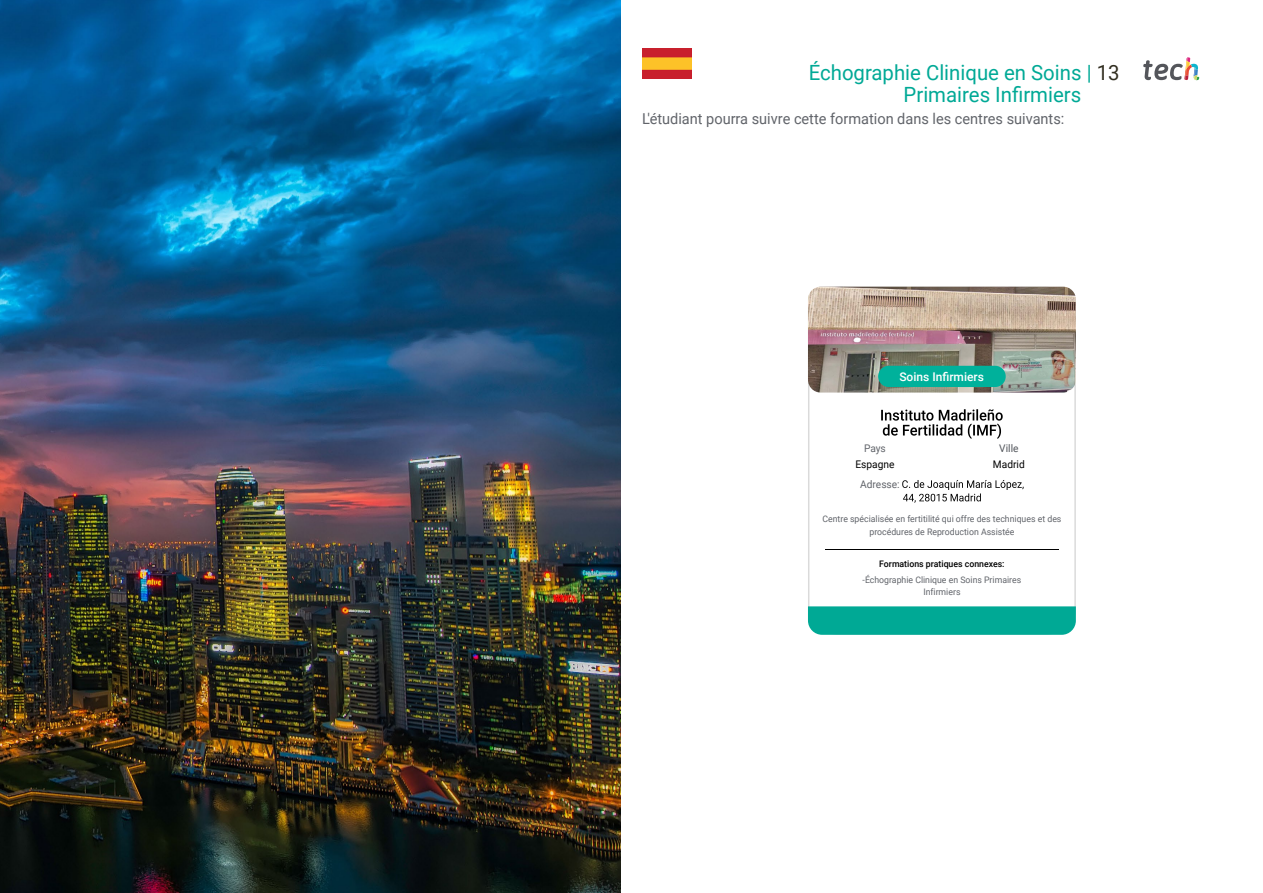
<style>
.page{position:relative;width:1263px;height:893px;background:#fff}
.page>*{position:absolute;margin:0;border:0;box-sizing:border-box;transform-origin:0 0}
.t1{font:21px/22.5px "Roboto";color:#00a996}
.t2{font:15px "Roboto";color:#61646a}
.t3{font:500 12px "Roboto";color:#fff}
.t4{font:10.5px "Roboto";color:#000}
.t5{font:10.5px "Roboto";color:#61646a}
.t6{font:10.5px "Roboto";color:#52555b}
.t7{font:9px/13.5px "Roboto";color:#61646a;text-align:center}
.t8{font:500 9px "Roboto";color:#000}
.s1{color:#312e20}
</style>
<div class="page">
<img style="left:0;top:0;width:621px;height:893px">
<img style="left:642px;top:49px;width:49px;height:30px">
<svg style="left:808px;top:286px;width:268px;height:320px"></svg>
<img style="left:808px;top:287px;width:268px;height:106px">
<div style="left:878px;top:366px;width:128px;height:21px;background:#00b19b;border-radius:11px"></div>
<hr style="left:825px;top:549px;width:234px;height:1px;background:#000">
<svg style="left:881px;top:409px;width:122px;height:30px"></svg>
<svg style="left:902px;top:480px;width:122px;height:23px"></svg>
<svg style="left:808px;top:606px;width:268px;height:29px;background:#07ab98"></svg>
<svg style="left:1143px;top:57px;width:56px;height:24px"></svg>
<h1 class="t1" style="left:904px;top:60px;width:217px;text-indent:-95px">Échographie Clinique en Soins | <span class="s1">13<br></span>Primaires Infirmiers</h1>
<h2 class="t2" style="left:642px;top:109px;width:424px">L'étudiant pourra suivre cette formation dans les centres suivants:</h2>
<h3 class="t3" style="left:899px;top:368px;width:86px">Soins Infirmiers</h3>
<p class="t5" style="left:864px;top:441px;width:23px">Pays</p>
<p class="t4" style="left:855px;top:457px;width:41px">Espagne</p>
<p class="t6" style="left:999px;top:441px;width:21px">Ville</p>
<p class="t4" style="left:993px;top:457px;width:33px">Madrid</p>
<p class="t5" style="left:860px;top:477px;width:41px">Adresse:</p>
<p class="t7" style="left:822px;top:511px;width:240px">Centre spécialisée en fertitilité qui offre des techniques et des procédures de Reproduction Assistée</p>
<p class="t8" style="left:879px;top:558px;width:127px">Formations pratiques connexes:</p>
<p class="t7" style="left:863px;top:574px;width:160px;line-height:12px">-Échographie Clinique en Soins Primaires<br>Infirmiers</p>
</div>
